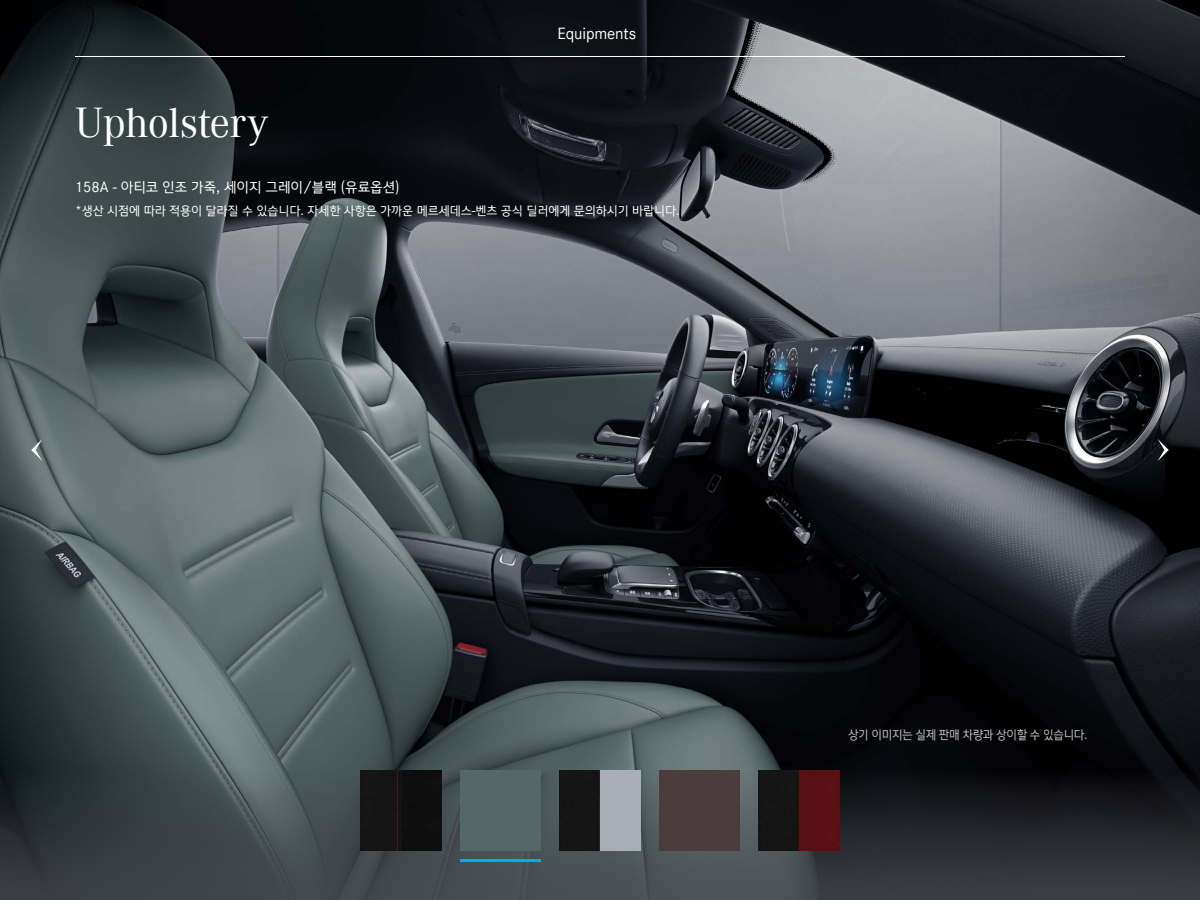
<style>
.page{position:relative;width:1200px;height:900px;background:#fff}
.page>*{position:absolute;margin:0;border:0;box-sizing:border-box;transform-origin:0 0}
.t1{font:43.75px "MBK Corporate A";letter-spacing:-.01em;color:#fff}
.t2{font:16.88px "MBK Corporate S";letter-spacing:-.01em;color:#fff}
.t3{font:15.62px "MBK Corporate S";color:#fff}
.t4{font:13.75px "MBK Corporate S";color:#fff}
.t5{font:13.75px "MBK Corporate S";letter-spacing:-.02em;color:#bfbfbf;scale:.95 1}
</style>
<div class="page">
<img style="left:0;top:0;width:1200px;height:770px">
<svg style="left:0;top:770px;width:1200px;height:130px;background:#353b3f"></svg>
<hr style="left:460px;top:859px;width:81px;height:3px;background:#00adef">
<hr style="left:75px;top:56px;width:1050px;height:1px;background:#fff">
<div style="left:361px;top:770px;width:81px;height:81px;background:#101010"></div>
<div style="left:460px;top:770px;width:81px;height:81px;background:#546867"></div>
<img style="left:560px;top:770px;width:80px;height:81px">
<div style="left:659px;top:770px;width:81px;height:81px;background:#4b3d3c"></div>
<img style="left:758px;top:770px;width:81px;height:81px">
<svg style="left:31px;top:439px;width:11px;height:22px"></svg>
<svg style="left:1158px;top:439px;width:11px;height:22px"></svg>
<p class="t2" style="left:558px;top:24px;width:80px">Equipments</p>
<h1 class="t1" style="left:75px;top:99px;width:195px">Upholstery</h1>
<p class="t3" style="left:75px;top:178px;width:326px">158 -A 아티코 인조 가죽, 세이지 그레이/블랙 (유료옵션(</p>
<p class="t4" style="left:75px;top:203px;width:606px">*생산 시점에 따라 적용이 달라질 수 있습니다. 자세한 사항은 가까운 메르세데스-벤츠 공식 딜러에게 문의하시기 바랍니다.</p>
<p class="t5" style="left:848px;top:726px;width:254px">상기 이미지는 실제 판매 차량과 상이할 수 있습니다.</p>
</div>
